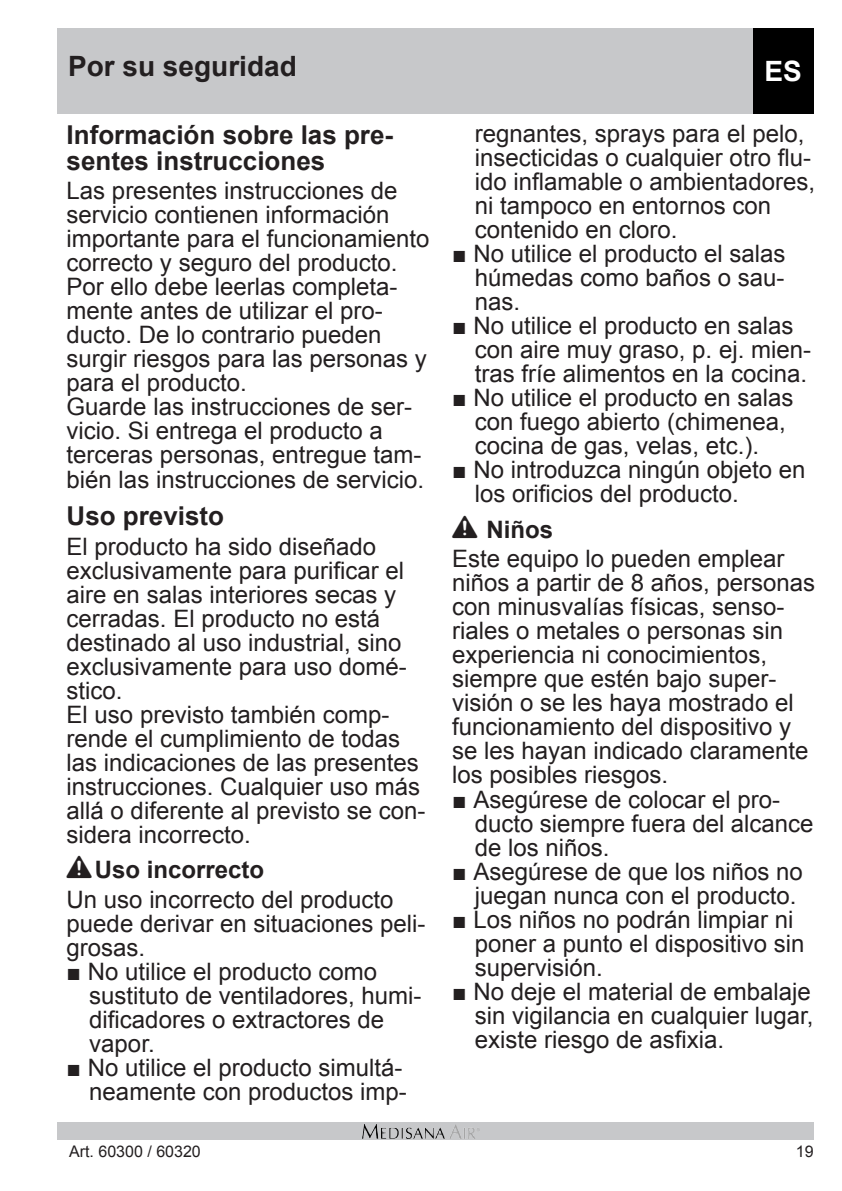
<style>
.page{position:relative;width:842px;height:1191px;background:#fff}
.page>*{position:absolute;margin:0;border:0;box-sizing:border-box;transform-origin:0 0}
.Ü_Head_rechts{font:700 28px "Arial";color:#231f20}
.Ü_Head_Sprache{font:700 28px "Arial";color:#fff}
.Sicherheit_Überschri{font:700 26px/26px "Arial";color:#231f20}
.Sicherheit_Groß{font:24px/24px "Arial";color:#231f20}
.Sicherheit_Überschri-2{font:700 24px "Arial";color:#231f20}
.t1{font:16px "Arial";color:#231f20}
.s1{font-family:"Warnzeichen";font-weight:400}
</style>
<div class="page">
<div style="left:57px;top:28px;width:757px;height:85px;background:#c7c8ca"></div>
<div style="left:57px;top:1123px;width:757px;height:17px;background:#c7c8ca"></div>
<img style="left:363px;top:1124px;width:116px;height:14px">
<div style="left:753px;top:29px;width:61px;height:85px;background:#000"></div>
<p class="Ü_Head_rechts" style="left:68px;top:47px;width:230px">Por su seguridad</p>
<p class="Ü_Head_Sprache" style="left:765px;top:53px;width:39px">ES</p>
<p class="Sicherheit_Überschri" style="left:67px;top:122px;width:328px">Información sobre las pre&shy;sentes instrucciones</p>
<p class="Sicherheit_Groß" style="left:67px;top:179px;width:364px">Las presentes instrucciones de servicio contienen información importante para el funcionamiento correcto y seguro del producto.</p>
<p class="Sicherheit_Groß" style="left:67px;top:275px;width:362px">Por ello debe leerlas completa&shy;mente antes de utilizar el pro&shy;ducto. De lo contrario pueden surgir riesgos para las personas y para el producto.</p>
<p class="Sicherheit_Groß" style="left:67px;top:395px;width:359px">Guarde las instrucciones de ser&shy;vicio. Si entrega el producto a terceras personas, entregue tam&shy;bién las instrucciones de servicio.</p>
<p class="Sicherheit_Überschri" style="left:67px;top:503px;width:159px">Uso previsto</p>
<p class="Sicherheit_Groß" style="left:67px;top:534px;width:342px">El producto ha sido diseñado exclusivamente para purificar el aire en salas interiores secas y cerradas. El producto no está destinado al uso industrial, sino exclusivamente para uso domé&shy;stico.</p>
<p class="Sicherheit_Groß" style="left:67px;top:702px;width:360px">El uso previsto también comp&shy;rende el cumplimiento de todas las indicaciones de las presentes instrucciones. Cualquier uso más allá o diferente al previsto se con&shy;sidera incorrecto.</p>
<p class="Sicherheit_Überschri-2" style="left:67px;top:853px;width:199px"><span class="s1">L</span>Uso incorrecto</p>
<p class="Sicherheit_Groß" style="left:67px;top:887px;width:360px">Un uso incorrecto del producto puede derivar en situaciones peli&shy;grosas.</p>
<p class="Sicherheit_Groß" style="left:89px;top:959px;width:334px;text-indent:-23px">■ No utilice el producto como sustituto de ventiladores, humi&shy;dificadores o extractores de vapor.</p>
<p class="Sicherheit_Groß" style="left:67px;top:1055px;width:342px;text-align:right">■ No utilice el producto simultá&shy;neamente con productos imp-</p>
<p class="Sicherheit_Groß" style="left:475px;top:122px;width:342px">regnantes, sprays para el pelo, insecticidas o cualquier otro flu&shy;ido inflamable o ambientadores, ni tampoco en entornos con contenido en cloro.</p>
<p class="Sicherheit_Groß" style="left:475px;top:242px;width:312px;text-align:justify;text-indent:-23px">■ No utilice el producto el salas húmedas como baños o sau&shy;nas.</p>
<p class="Sicherheit_Groß" style="left:475px;top:314px;width:338px;text-indent:-23px">■ No utilice el producto en salas con aire muy graso, p. ej. mien&shy;tras fríe alimentos en la cocina.</p>
<p class="Sicherheit_Groß" style="left:475px;top:386px;width:320px;text-indent:-23px">■ No utilice el producto en salas con fuego abierto (chimenea, cocina de gas, velas, etc.).</p>
<p class="Sicherheit_Groß" style="left:475px;top:458px;width:332px;text-indent:-23px">■ No introduzca ningún objeto en los orificios del producto.</p>
<p class="Sicherheit_Überschri-2" style="left:452px;top:513px;width:102px"><span class="s1">L</span> Niños</p>
<p class="Sicherheit_Groß" style="left:452px;top:547px;width:364px">Este equipo lo pueden emplear niños a partir de 8 años, personas con minusvalías físicas, senso&shy;riales o metales o personas sin experiencia ni conocimientos, siempre que estén bajo super&shy;visión o se les haya mostrado el funcionamiento del dispositivo y se les hayan indicado claramente los posibles riesgos.</p>
<p class="Sicherheit_Groß" style="left:475px;top:787px;width:340px;text-indent:-23px">■ Asegúrese de colocar el pro&shy;ducto siempre fuera del alcance de los niños.</p>
<p class="Sicherheit_Groß" style="left:452px;top:859px;width:352px;text-align:right">■ Asegúrese de que los niños no juegan nunca con el producto.</p>
<p class="Sicherheit_Groß" style="left:475px;top:907px;width:331px;text-indent:-23px">■ Los niños no podrán limpiar ni poner a punto el dispositivo sin supervisión.</p>
<p class="Sicherheit_Groß" style="left:475px;top:979px;width:340px;text-align:justify;text-indent:-23px">■ No deje el material de embalaje sin vigilancia en cualquier lugar, existe riesgo de asfixia.</p>
<p class="t1" style="left:69px;top:1141px;width:133px">Art. 60300 / 60320</p>
<p class="t1" style="left:796px;top:1141px;width:19px">19</p>
</div>
